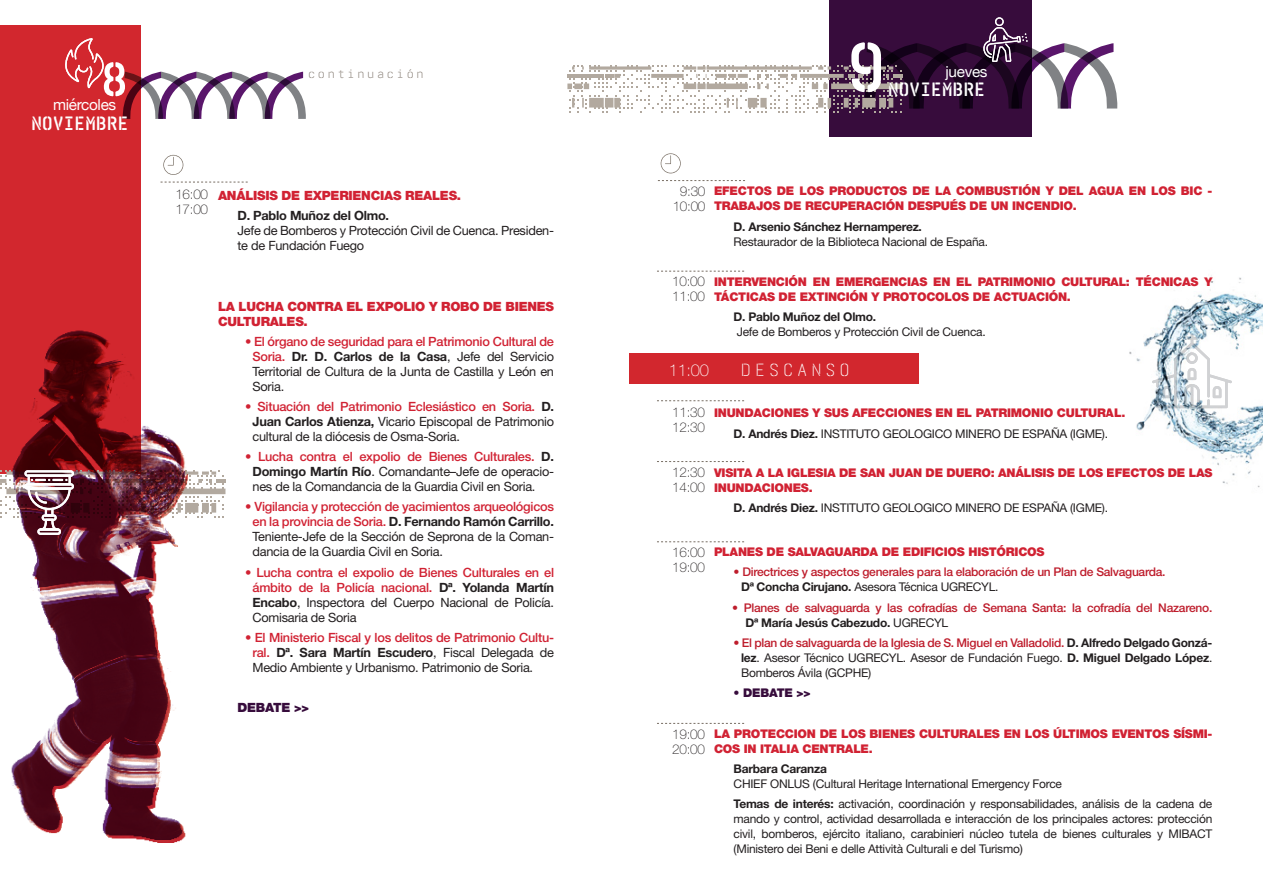
<style>
.page{position:relative;width:1263px;height:893px;background:#fff}
.page>*{position:absolute;margin:0;border:0;box-sizing:border-box;transform-origin:0 0}
.t1{font:700 75.9px "Realtime Stencil Rounded";color:#fff}
.t2{font:700 51.9px "Realtime Stencil Rounded";color:#fff}
.t3{font:700 21.15px "Realtime Stencil Rounded";letter-spacing:-.02em;color:#fff}
.t4{font:300 19.2px "Realtime Stencil Rounded";letter-spacing:.2em;color:#fff}
.t5{font:100 16.5px "Helvetica Neue LT Std";color:#fff}
.t6{font:15.3px "Helvetica Neue";letter-spacing:-.02em;color:#fff}
.t7{font:100 13.5px/15px "Helvetica Neue LT Std";letter-spacing:-.02em;color:#231f20}
.t8{font:300 13.5px "Realtime Stencil Rounded";letter-spacing:.2em;color:#786e64}
.t9{font:12.75px/15px "Helvetica Neue LT Std";letter-spacing:-.02em;color:#231f20;text-align:justify}
.t10{font:500 12.75px/15px "Helvetica Neue LT Std";letter-spacing:-.02em;color:#d12233;text-align:justify}
.t11{font:900 12.75px/15px "Helvetica Neue LT Std";letter-spacing:-.02em;color:#d12233}
.t12{font:700 12.75px "Helvetica Neue LT Std";letter-spacing:-.02em;color:#231f20}
.t13{font:900 12.75px "Helvetica Neue LT Std";letter-spacing:-.02em;color:#370c3c}
.t14{font:12px/15px "Helvetica Neue LT Std";letter-spacing:-.02em;color:#231f20;text-align:justify}
.t15{font:900 12px/15px "Helvetica Neue LT Std";letter-spacing:-.02em;color:#d12233}
.t16{font:500 12px/15px "Helvetica Neue LT Std";letter-spacing:-.025em;color:#be1d2c}
.t17{font:700 12px "Helvetica Neue LT Std";letter-spacing:-.02em;color:#231f20}
.t18{font:900 12px "Helvetica Neue LT Std";letter-spacing:-.02em;color:#370c3c}
.s1{font-weight:500;color:#d12233}
.s2{font-weight:700}
.s3{font-weight:700;color:#231f20}
.s4{font-weight:400;color:#231f20}
.s5{font-weight:400}
.s6{font-weight:500;color:#be1d2c}
</style>
<div class="page">
<div style="left:829px;top:0;width:203px;height:137px;background:#370c3c"></div>
<svg style="left:567px;top:17px;width:550px;height:96px"></svg>
<div style="left:0;top:25px;width:141px;height:449px;background:#d2272e"></div>
<svg style="left:123px;top:72px;width:183px;height:47px"></svg>
<svg style="left:65px;top:38px;width:39px;height:50px"></svg>
<div style="left:629px;top:353px;width:290px;height:31px;background:#d2272e"></div>
<svg style="left:661px;top:153px;width:20px;height:20px"></svg>
<svg style="left:657px;top:180px;width:88px;height:1px"></svg>
<svg style="left:163px;top:155px;width:20px;height:20px"></svg>
<svg style="left:160px;top:182px;width:88px;height:1px"></svg>
<svg style="left:657px;top:271px;width:87px;height:1px"></svg>
<svg style="left:657px;top:400px;width:87px;height:1px"></svg>
<svg style="left:657px;top:461px;width:87px;height:1px"></svg>
<svg style="left:657px;top:541px;width:87px;height:1px"></svg>
<svg style="left:657px;top:723px;width:87px;height:1px"></svg>
<img style="left:12px;top:330px;width:174px;height:512px">
<img style="left:0;top:470px;width:225px;height:65px">
<img style="left:1129px;top:275px;width:134px;height:213px">
<svg style="left:1152px;top:334px;width:80px;height:74px"></svg>
<h2 class="t2" style="left:101px;top:45px;width:29px">8</h2>
<h3 class="t3" style="left:31px;top:109px;width:99px">NOVIEMBRE</h3>
<p class="t6" style="left:53px;top:93px;width:65px">miércoles</p>
<p class="t8" style="left:308px;top:65px;width:117px">continuación</p>
<p class="t7" style="left:175px;top:187px;width:34px">16:00<br>17:00</p>
<p class="t11" style="left:218px;top:187px;width:245px">ANÁLISIS DE EXPERIENCIAS REALES.</p>
<p class="t12" style="left:237px;top:207px;width:153px">D. Pablo Muñoz del Olmo.</p>
<p class="t9" style="left:237px;top:223px;width:318px">Jefe de Bomberos y Protección Civil de Cuenca. Presiden&shy;te de Fundación Fuego</p>
<p class="t11" style="left:218px;top:298px;width:338px">LA LUCHA CONTRA EL EXPOLIO Y ROBO DE BIENES<br>CULTURALES.</p>
<p class="t9" style="left:253px;top:334px;width:303px;text-indent:-7px"><span class="s1">• El órgano de seguridad para el Patrimonio Cultural de Soria.</span> <span class="s2">Dr. D. Carlos de la Casa</span>, Jefe del Servicio Territorial de Cultura de la Junta de Castilla y León en Soria.</p>
<p class="t9" style="left:253px;top:399px;width:303px;text-indent:-7px"><span class="s1">• Situación del Patrimonio Eclesiástico en Soria.</span> <span class="s2">D.<br>Juan Carlos Atienza,</span> Vicario Episcopal de Patrimonio cultural de la diócesis de Osma-Soria.</p>
<p class="t9" style="left:253px;top:449px;width:303px;text-indent:-7px"><span class="s1">• Lucha contra el expolio de Bienes Culturales.</span> <span class="s2">D.<br>Domingo Martín Río</span>. Comandante–Jefe de operacio&shy;nes de la Comandancia de la Guardia Civil en Soria.</p>
<p class="t9" style="left:253px;top:499px;width:303px;text-indent:-7px"><span class="s1">• Vigilancia y protección de yacimientos arqueológicos en la provincia de Soria.</span> <span class="s2">D. Fernando Ramón Carrillo.<br></span>Teniente-Jefe de la Sección de Seprona de la Coman&shy;dancia de la Guardia Civil en Soria.</p>
<p class="t10" style="left:253px;top:565px;width:303px;text-indent:-7px">• Lucha contra el expolio de Bienes Culturales en el ámbito de la Policía nacional. <span class="s3">Dª. Yolanda Martín Encabo</span><span class="s4">, Inspectora del Cuerpo Nacional de Policía.<br>Comisaria de Soria</span></p>
<p class="t9" style="left:253px;top:630px;width:303px;text-indent:-7px"><span class="s1">• El Ministerio Fiscal y los delitos de Patrimonio Cultu&shy;ral.</span> <span class="s2">Dª. Sara Martín Escudero</span>, Fiscal Delegada de Medio Ambiente y Urbanismo. Patrimonio de Soria.</p>
<p class="t13" style="left:238px;top:700px;width:73px">DEBATE &gt;&gt;</p>
<h1 class="t1" style="left:846px;top:17px;width:42px">9</h1>
<p class="t6" style="left:945px;top:60px;width:44px">jueves</p>
<h3 class="t3" style="left:888px;top:75px;width:99px">NOVIEMBRE</h3>
<p class="t7" style="left:673px;top:184px;width:34px;text-align:center">9:30<br>10:00</p>
<p class="t7" style="left:672px;top:274px;width:34px">10:00<br>11:00</p>
<p class="t15" style="left:714px;top:183px;width:500px">EFECTOS DE LOS PRODUCTOS DE LA COMBUSTIÓN Y DEL AGUA EN LOS BIC -<br>TRABAJOS DE RECUPERACIÓN DESPUÉS DE UN INCENDIO.</p>
<p class="t17" style="left:733px;top:219px;width:190px">D. Arsenio Sánchez Hernamperez.</p>
<p class="t14" style="left:733px;top:234px;width:256px">Restaurador de la Biblioteca Nacional de España.</p>
<p class="t15" style="left:714px;top:274px;width:500px">INTERVENCIÓN EN EMERGENCIAS EN EL PATRIMONIO CULTURAL: TÉCNICAS Y<br>TÁCTICAS DE EXTINCIÓN Y PROTOCOLOS DE ACTUACIÓN.</p>
<p class="t17" style="left:733px;top:310px;width:144px">D. Pablo Muñoz del Olmo.</p>
<p class="t14" style="left:737px;top:324px;width:251px">Jefe de Bomberos y Protección Civil de Cuenca.</p>
<p class="t5" style="left:669px;top:361px;width:41px">11:00</p>
<h3 class="t4" style="left:741px;top:357px;width:110px">DESCANSO</h3>
<p class="t7" style="left:672px;top:405px;width:34px">11:30<br>12:30</p>
<p class="t7" style="left:672px;top:464px;width:34px">12:30<br>14:00</p>
<p class="t7" style="left:672px;top:545px;width:34px">16:00<br>19:00</p>
<p class="t7" style="left:672px;top:727px;width:34px">19:00<br>20:00</p>
<p class="t15" style="left:714px;top:403px;width:413px;line-height:20.2px;text-align:center">INUNDACIONES Y SUS AFECCIONES EN EL PATRIMONIO CULTURAL.<br><span class="s3">D. Andrés Diez.</span> <span class="s4">INSTITUTO GEOLOGICO MINERO DE ESPAÑA (IGME).</span></p>
<p class="t15" style="left:714px;top:465px;width:500px">VISITA A LA IGLESIA DE SAN JUAN DE DUERO: ANÁLISIS DE LOS EFECTOS DE LAS<br>INUNDACIONES.</p>
<p class="t14" style="left:733px;top:500px;width:376px"><span class="s2">D. Andrés Diez.</span> INSTITUTO GEOLOGICO MINERO DE ESPAÑA (IGME).</p>
<p class="t15" style="left:714px;top:544px;width:332px">PLANES DE SALVAGUARDA DE EDIFICIOS HISTÓRICOS</p>
<p class="t16" style="left:741px;top:564px;width:426px;text-indent:-8px">• Directrices y aspectos generales para la elaboración de un Plan de Salvaguarda.<br><span class="s3">Dª Concha Cirujano.</span> <span class="s4">Asesora Técnica UGRECYL.</span></p>
<p class="t16" style="left:745px;top:600px;width:468px;text-indent:-14px"><span class="s5">•</span> Planes de salvaguarda y las cofradías de Semana Santa: la cofradía del Nazareno.<br><span class="s3">Dª María Jesús Cabezudo.</span> <span class="s4">UGRECYL</span></p>
<p class="t14" style="left:741px;top:635px;width:473px;text-indent:-8px"><span class="s6">• El plan de salvaguarda de la Iglesia de S. Miguel en Valladolid.</span> <span class="s2">D. Alfredo Delgado Gonzá&shy;lez</span>. Asesor Técnico UGRECYL. Asesor de Fundación Fuego. <span class="s2">D. Miguel Delgado López</span>.<br>Bomberos Ávila (GCPHE)</p>
<p class="t18" style="left:733px;top:686px;width:79px">• DEBATE &gt;&gt;</p>
<p class="t15" style="left:714px;top:726px;width:500px">LA PROTECCION DE LOS BIENES CULTURALES EN LOS ÚLTIMOS EVENTOS SÍSMI-<br>COS IN ITALIA CENTRALE.</p>
<p class="t17" style="left:733px;top:761px;width:95px">Barbara Caranza</p>
<p class="t14" style="left:733px;top:773px;width:480px;line-height:20.2px">CHIEF ONLUS (Cultural Heritage International Emergency Force<br><span class="s2">Temas de interés:</span> activación, coordinación y responsabilidades, análisis de la cadena de</p>
<p class="t14" style="left:733px;top:811px;width:480px">mando y control, actividad desarrollada e interacción de los principales actores: protección civil, bomberos, ejército italiano, carabinieri núcleo tutela de bienes culturales y MIBACT (Ministero dei Beni e delle Attività Culturali e del Turismo)</p>
</div>
